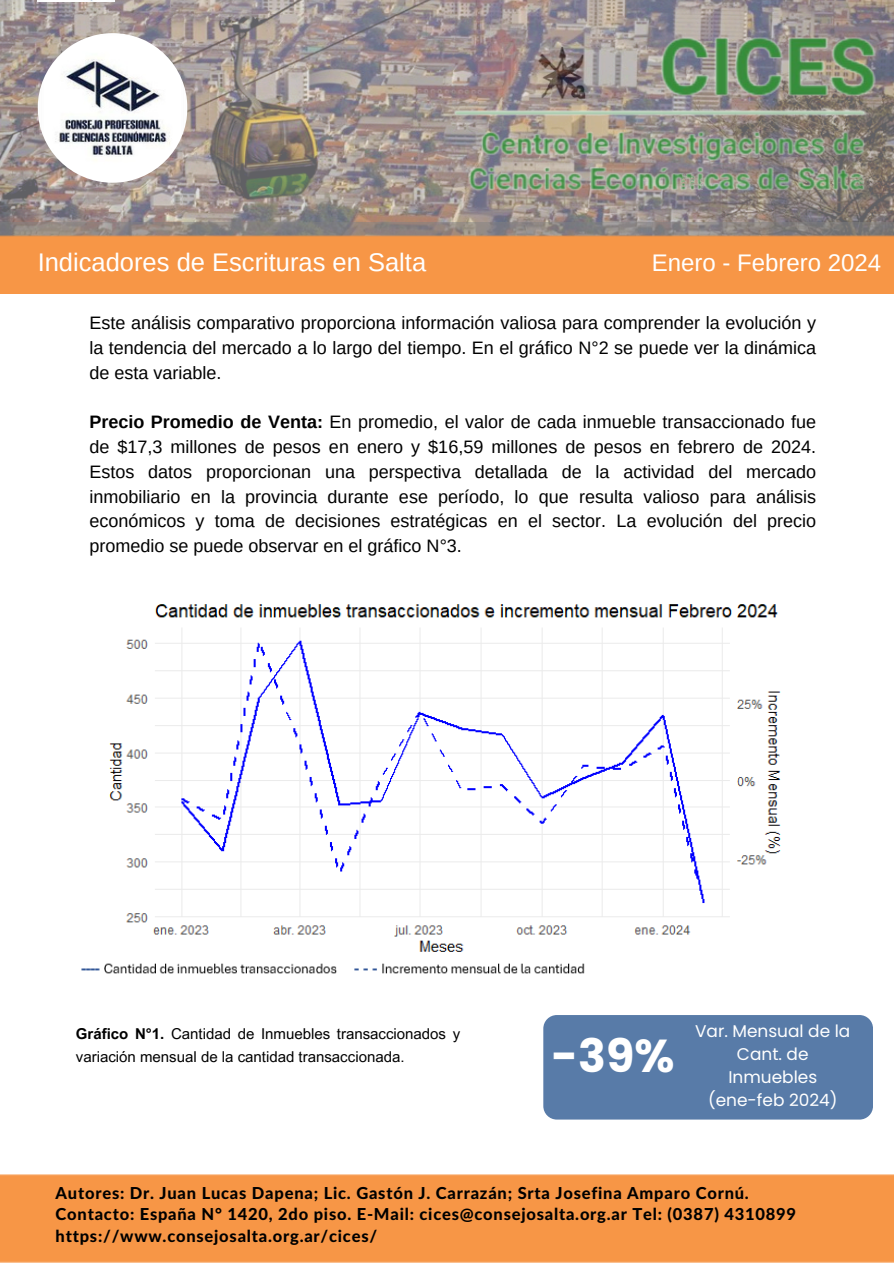
<style>
.page{position:relative;width:894px;height:1264px;background:#fff}
.page>*{position:absolute;margin:0;border:0;box-sizing:border-box;transform-origin:0 0}
.t1{font:700 46.05px "Poppins";color:#fff}
.t2{font:25.5px "Arimo";color:#fff}
.t3{font:24px "Arimo";color:#fff}
.t4{font:18px/24.8px "Arimo";color:#000;text-align:justify}
.t5{font:16.95px/23px "Poppins";color:#fff;text-align:center}
.t6{font:800 16.5px/21.3px "Lato Latin";letter-spacing:.045em;color:#000}
.t7{font:15px/22.5px "Arial MT Pro";color:#000}
.s1{font-weight:700}
</style>
<div class="page">
<img style="left:0;top:0;width:893px;height:222px">
<img style="left:38px;top:0;width:76px;height:2px">
<img style="left:0;top:222px;width:893px;height:71px">
<img style="left:419px;top:8px;width:474px;height:242px">
<img style="left:38px;top:33px;width:149px;height:150px;border-radius:50%">
<div style="left:0;top:1174px;width:893px;height:88px;background:#f79646"></div>
<div style="left:543px;top:1015px;width:329px;height:104px;background:#587ba8;border-radius:13px"></div>
<img style="left:109px;top:604px;width:672px;height:348px">
<img style="left:81px;top:963px;width:504px;height:11px">
<p class="t2" style="left:38px;top:248px;width:390px">Indicadores de Escrituras en Salta</p>
<h1 class="t3" style="left:651px;top:249px;width:231px">Enero - Febrero 2024</h1>
<h4 class="t4" style="left:89px;top:311px;width:728px">Este análisis comparativo proporciona información valiosa para comprender la evolución y la tendencia del mercado a lo largo del tiempo. En el gráfico N°2 se puede ver la dinámica de esta variable.</h4>
<p class="t4" style="left:89px;top:410px;width:728px"><span class="s1">Precio Promedio de Venta:</span> En promedio, el valor de cada inmueble transaccionado fue de $17,3 millones de pesos en enero y $16,59 millones de pesos en febrero de 2024.<br>Estos datos proporcionan una perspectiva detallada de la actividad del mercado inmobiliario en la provincia durante ese período, lo que resulta valioso para análisis económicos y toma de decisiones estratégicas en el sector. La evolución del precio promedio se puede observar en el gráfico N°3.</p>
<h4 class="t7" style="left:76px;top:1024px;width:385px"><span class="s1">Gráfico N°1.</span> Cantidad de Inmuebles transaccionados y variación mensual de la cantidad transaccionada.</h4>
<h2 class="t1" style="left:551px;top:1023px;width:124px">-39%</h2>
<h2 class="t5" style="left:695px;top:1019px;width:157px">Var. Mensual de la<br>Cant. de<br>Inmuebles (ene-feb 2024)</h2>
<p class="t6" style="left:56px;top:1183px;width:741px">Autores: Dr. Juan Lucas Dapena; Lic. Gastón J. Carrazán; Srta Josefina Amparo Cornú.<br>Contacto: España N° 1420, 2do piso. E-Mail: cices@consejosalta.org.ar Tel: (0387) 4310899 https://www.consejosalta.org.ar/cices/</p>
</div>
